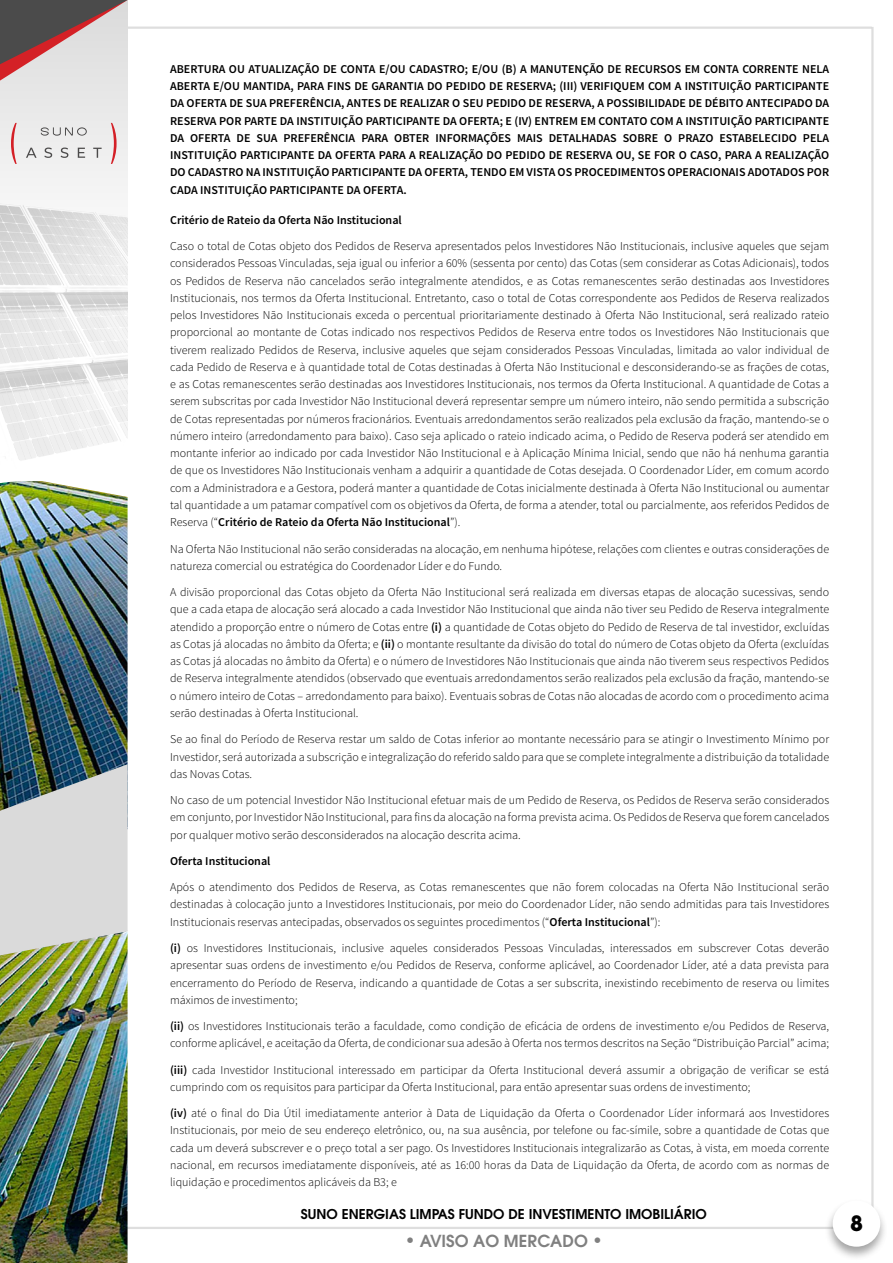
<style>
.page{position:relative;width:893px;height:1263px;background:#fff}
.page>*{position:absolute;margin:0;border:0;box-sizing:border-box;transform-origin:0 0}
.t1{font:700 21px "ITC Avant Garde Pro";color:#000}
.t2{font:600 16.5px "ITC Avant Garde Pro";color:#808080}
.t3{font:600 13.5px "ITC Avant Garde Pro";color:#000}
.t4{font:300 12px/17.2px "Source Sans Pro";color:#000;text-align:justify}
.t5{font:600 12px/17.2px "Source Sans Pro";color:#000;text-align:justify}
.s1{font-weight:600}
.s2{font-size:18px}
</style>
<div class="page">
<hr style="left:871px;top:27px;width:3px;height:1186px;background:#ccc">
<hr style="left:0;top:1227px;width:838px;height:2px;background:#ccc">
<hr style="left:60px;top:27px;width:812px;height:2px;background:#ccc">
<div style="left:0;top:0;width:128px;height:267px;background:#ededed"></div>
<img style="left:0;top:200px;width:128px;height:260px">
<img style="left:0;top:481px;width:128px;height:283px">
<img style="left:0;top:955px;width:128px;height:308px">
<svg style="left:0;top:0;width:128px;height:81px"></svg>
<svg style="left:11px;top:123px;width:6px;height:41px"></svg>
<svg style="left:111px;top:123px;width:6px;height:41px"></svg>
<svg style="left:41px;top:127px;width:46px;height:9px"></svg>
<svg style="left:26px;top:148px;width:76px;height:10px"></svg>
<svg style="left:0;top:764px;width:128px;height:191px;background:#c0c5c1"></svg>
<div style="left:825px;top:1199px;width:63px;height:62px;background:#4a4a4a;opacity:.5"></div>
<div style="left:833px;top:1200px;width:47px;height:47px;background:#fff;border-radius:50%"></div>
<p class="t5" style="left:170px;top:61px;width:661px">ABERTURA OU ATUALIZAÇÃO DE CONTA E/OU CADASTRO; E/OU (B) A MANUTENÇÃO DE RECURSOS EM CONTA CORRENTE NELA ABERTA E/OU MANTIDA, PARA FINS DE GARANTIA DO PEDIDO DE RESERVA; (III) VERIFIQUEM COM A INSTITUIÇÃO PARTICIPANTE DA OFERTA DE SUA PREFERÊNCIA, ANTES DE REALIZAR O SEU PEDIDO DE RESERVA, A POSSIBILIDADE DE DÉBITO ANTECIPADO DA RESERVA POR PARTE DA INSTITUIÇÃO PARTICIPANTE DA OFERTA; E (IV) ENTREM EM CONTATO COM A INSTITUIÇÃO PARTICIPANTE DA OFERTA DE SUA PREFERÊNCIA PARA OBTER INFORMAÇÕES MAIS DETALHADAS SOBRE O PRAZO ESTABELECIDO PELA INSTITUIÇÃO PARTICIPANTE DA OFERTA PARA A REALIZAÇÃO DO PEDIDO DE RESERVA OU, SE FOR O CASO, PARA A REALIZAÇÃO DO CADASTRO NA INSTITUIÇÃO PARTICIPANTE DA OFERTA, TENDO EM VISTA OS PROCEDIMENTOS OPERACIONAIS ADOTADOS POR CADA INSTITUIÇÃO PARTICIPANTE DA OFERTA.</p>
<p class="t5" style="left:170px;top:211px;width:233px">Critério de Rateio da Oferta Não Institucional</p>
<p class="t4" style="left:170px;top:237px;width:661px">Caso o total de Cotas objeto dos Pedidos de Reserva apresentados pelos Investidores Não Institucionais, inclusive aqueles que sejam considerados Pessoas Vinculadas, seja igual ou inferior a 60% (sessenta por cento) das Cotas (sem considerar as Cotas Adicionais), todos os Pedidos de Reserva não cancelados serão integralmente atendidos, e as Cotas remanescentes serão destinadas aos Investidores Institucionais, nos termos da Oferta Institucional. Entretanto, caso o total de Cotas correspondente aos Pedidos de Reserva realizados pelos Investidores Não Institucionais exceda o percentual prioritariamente destinado à Oferta Não Institucional, será realizado rateio proporcional ao montante de Cotas indicado nos respectivos Pedidos de Reserva entre todos os Investidores Não Institucionais que tiverem realizado Pedidos de Reserva, inclusive aqueles que sejam considerados Pessoas Vinculadas, limitada ao valor individual de cada Pedido de Reserva e à quantidade total de Cotas destinadas à Oferta Não Institucional e desconsiderando-se as frações de cotas, e as Cotas remanescentes serão destinadas aos Investidores Institucionais, nos termos da Oferta Institucional. A quantidade de Cotas a serem subscritas por cada Investidor Não Institucional deverá representar sempre um número inteiro, não sendo permitida a subscrição de Cotas representadas por números fracionários. Eventuais arredondamentos serão realizados pela exclusão da fração, mantendo-se o número inteiro (arredondamento para baixo). Caso seja aplicado o rateio indicado acima, o Pedido de Reserva poderá ser atendido em montante inferior ao indicado por cada Investidor Não Institucional e à Aplicação Mínima Inicial, sendo que não há nenhuma garantia de que os Investidores Não Institucionais venham a adquirir a quantidade de Cotas desejada. O Coordenador Líder, em comum acordo com a Administradora e a Gestora, poderá manter a quantidade de Cotas inicialmente destinada à Oferta Não Institucional ou aumentar tal quantidade a um patamar compatível com os objetivos da Oferta, de forma a atender, total ou parcialmente, aos referidos Pedidos de Reserva (“<span class="s1">Critério de Rateio da Oferta Não Institucional</span>”).</p>
<p class="t4" style="left:170px;top:540px;width:661px">Na Oferta Não Institucional não serão consideradas na alocação, em nenhuma hipótese, relações com clientes e outras considerações de natureza comercial ou estratégica do Coordenador Líder e do Fundo.</p>
<p class="t4" style="left:170px;top:584px;width:661px">A divisão proporcional das Cotas objeto da Oferta Não Institucional será realizada em diversas etapas de alocação sucessivas, sendo que a cada etapa de alocação será alocado a cada Investidor Não Institucional que ainda não tiver seu Pedido de Reserva integralmente atendido a proporção entre o número de Cotas entre <span class="s1">(i)</span> a quantidade de Cotas objeto do Pedido de Reserva de tal investidor, excluídas as Cotas já alocadas no âmbito da Oferta; e <span class="s1">(ii)</span> o montante resultante da divisão do total do número de Cotas objeto da Oferta (excluídas as Cotas já alocadas no âmbito da Oferta) e o número de Investidores Não Institucionais que ainda não tiverem seus respectivos Pedidos de Reserva integralmente atendidos (observado que eventuais arredondamentos serão realizados pela exclusão da fração, mantendo-se o número inteiro de Cotas – arredondamento para baixo). Eventuais sobras de Cotas não alocadas de acordo com o procedimento acima serão destinadas à Oferta Institucional.</p>
<p class="t4" style="left:170px;top:731px;width:661px">Se ao final do Período de Reserva restar um saldo de Cotas inferior ao montante necessário para se atingir o Investimento Mínimo por Investidor, será autorizada a subscrição e integralização do referido saldo para que se complete integralmente a distribuição da totalidade das Novas Cotas.</p>
<p class="t4" style="left:170px;top:791px;width:661px">No caso de um potencial Investidor Não Institucional efetuar mais de um Pedido de Reserva, os Pedidos de Reserva serão considerados em conjunto, por Investidor Não Institucional, para fins da alocação na forma prevista acima. Os Pedidos de Reserva que forem cancelados por qualquer motivo serão desconsiderados na alocação descrita acima.</p>
<p class="t5" style="left:170px;top:853px;width:102px">Oferta Institucional</p>
<p class="t4" style="left:170px;top:879px;width:661px">Após o atendimento dos Pedidos de Reserva, as Cotas remanescentes que não forem colocadas na Oferta Não Institucional serão destinadas à colocação junto a Investidores Institucionais, por meio do Coordenador Líder, não sendo admitidas para tais Investidores Institucionais reservas antecipadas, observados os seguintes procedimentos (“<span class="s1">Oferta Institucional</span>”):</p>
<p class="t4" style="left:170px;top:939px;width:661px"><span class="s1">(i)</span> os Investidores Institucionais, inclusive aqueles considerados Pessoas Vinculadas, interessados em subscrever Cotas deverão apresentar suas ordens de investimento e/ou Pedidos de Reserva, conforme aplicável, ao Coordenador Líder, até a data prevista para encerramento do Período de Reserva, indicando a quantidade de Cotas a ser subscrita, inexistindo recebimento de reserva ou limites máximos de investimento;</p>
<p class="t4" style="left:170px;top:1017px;width:661px"><span class="s1">(ii)</span> os Investidores Institucionais terão a faculdade, como condição de eficácia de ordens de investimento e/ou Pedidos de Reserva, conforme aplicável, e aceitação da Oferta, de condicionar sua adesão à Oferta nos termos descritos na Seção “Distribuição Parcial” acima;</p>
<p class="t4" style="left:170px;top:1061px;width:661px"><span class="s1">(iii)</span> cada Investidor Institucional interessado em participar da Oferta Institucional deverá assumir a obrigação de verificar se está cumprindo com os requisitos para participar da Oferta Institucional, para então apresentar suas ordens de investimento;</p>
<p class="t4" style="left:170px;top:1104px;width:661px"><span class="s1">(iv)</span> até o final do Dia Útil imediatamente anterior à Data de Liquidação da Oferta o Coordenador Líder informará aos Investidores Institucionais, por meio de seu endereço eletrônico, ou, na sua ausência, por telefone ou fac-símile, sobre a quantidade de Cotas que cada um deverá subscrever e o preço total a ser pago. Os Investidores Institucionais integralizarão as Cotas, à vista, em moeda corrente nacional, em recursos imediatamente disponíveis, até as 16:00 horas da Data de Liquidação da Oferta, de acordo com as normas de liquidação e procedimentos aplicáveis da B3; e</p>
<p class="t3" style="left:301px;top:1205px;width:407px">SUNO ENERGIAS LIMPAS FUNDO DE INVESTIMENTO IMOBILIÁRIO</p>
<h2 class="t2" style="left:405px;top:1230px;width:200px"><span class="s2">•</span> AVISO AO MERCADO <span class="s2">•</span></h2>
<h1 class="t1" style="left:850px;top:1209px;width:14px">8</h1>
</div>
